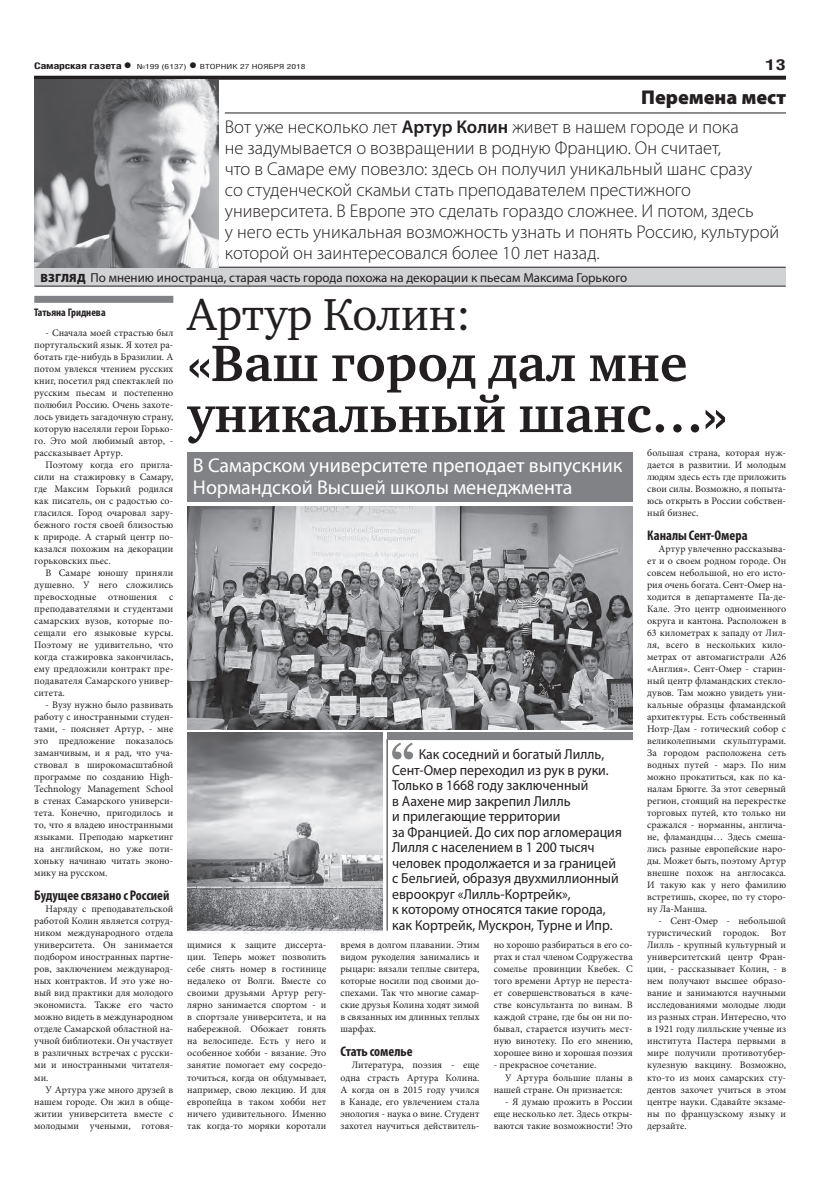
<style>
.page{position:relative;width:820px;height:1191px;background:#fff}
.page>*{position:absolute;margin:0;border:0;box-sizing:border-box;transform-origin:0 0}
.t1{font:700 52.5px/51px "Charter C";color:#231f20}
.t2{font:46px "Charter C";color:#231f20}
.t3{font:20px/22px "Myriad Pro";color:#fff}
.t4{font:900 20px "Myriad Pro";color:#231f20}
.t5{font:300 18.5px/21px "Myriad Pro";color:#231f20}
.t6{font:700 15px "Helios Cond";color:#231f20;scale:1.4 1}
.t7{font:14.5px/15.5px "Myriad Pro";color:#231f20;scale:.95 1}
.t8{font:700 condensed 14px "Myriad Pro";color:#231f20}
.t9{font:13px "Myriad Pro";color:#231f20}
.t10{font:700 condensed 11px "Myriad Pro";color:#231f20}
.t11{font:10px/12px "Minion Pro";color:#231f20;text-align:justify}
.t12{font:700 9px "Helios Cond";letter-spacing:-.02em;color:#231f20;scale:1.4 1}
.t13{font:7px "Helios Cond";color:#231f20;scale:1.4 1}
.s1{font-size:16px}
.s2{font-weight:700;font-size:16px}
.s3{font-weight:600}
.s4{font-weight:900;font-size:12px}
</style>
<div class="page">
<svg style="left:34px;top:76px;width:606px;height:4px;background:#333031"></svg>
<img style="left:187px;top:506px;width:445px;height:223px">
<div style="left:34px;top:296px;width:139px;height:7px;background:#808285"></div>
<svg style="left:640px;top:75px;width:146px;height:39px"></svg>
<hr style="left:225px;top:113px;width:560px;height:1px;background:#231f20">
<div style="left:35px;top:267px;width:750px;height:19px;background:#d1d2d4"></div>
<hr style="left:35px;top:267px;width:750px;height:1px;background:#231f20">
<hr style="left:35px;top:286px;width:750px;height:1px;background:#231f20">
<svg style="left:387px;top:740px;width:27px;height:191px"></svg>
<svg style="left:392px;top:742px;width:21px;height:17px"></svg>
<div style="left:387px;top:732px;width:245px;height:8px;background:#808285"></div>
<div style="left:187px;top:452px;width:445px;height:50px;background:#808285"></div>
<img style="left:187px;top:732px;width:195px;height:202px">
<img style="left:34px;top:80px;width:184px;height:187px">
<p class="t12" style="left:34px;top:61px;width:71px">Самарская газета<span class="s1">•</span></p>
<p class="t13" style="left:137px;top:63px;width:122px">№199 (6137) <span class="s2">•</span> вторник 27 ноября 2018</p>
<h3 class="t6" style="left:765px;top:55px;width:16px">13</h3>
<h3 class="t4" style="left:641px;top:85px;width:146px">Перемена мест</h3>
<p class="t5" style="left:225px;top:116px;width:555px">Вот уже несколько лет <span class="s3">Артур Колин</span> живет в нашем городе и пока<br>не задумывается о возвращении в родную Францию. Он считает,<br>что в Самаре ему повезло: здесь он получил уникальный шанс сразу<br>со студенческой скамьи стать преподавателем престижного университета. В Европе это сделать гораздо сложнее. И потом, здесь<br>у него есть уникальная возможность узнать и понять Россию, культурой которой он заинтересовался более 10 лет назад.</p>
<h3 class="t9" style="left:40px;top:269px;width:588px"><span class="s4">Взгляд</span> По мнению иностранца, старая часть города похожа на декорации к пьесам Максима Горького</h3>
<p class="t10" style="left:34px;top:306px;width:73px">Татьяна Гриднева</p>
<p class="t11" style="left:34px;top:327px;width:140px;text-indent:11px">- Сначала моей страстью был португальский язык. Я хотел ра&shy;ботать где-нибудь в Бразилии. А потом увлекся чтением русских книг, посетил ряд спектаклей по русским пьесам и постепенно полюбил Россию. Очень захоте&shy;лось увидеть загадочную страну, которую населяли герои Горько&shy;го. Это мой любимый автор, - рассказывает Артур.</p>
<p class="t11" style="left:34px;top:459px;width:140px;text-indent:11px">Поэтому когда его пригла&shy;сили на стажировку в Самару, где Максим Горький родился как писатель, он с радостью со&shy;гласился. Город очаровал зару&shy;бежного гостя своей близостью к природе. А старый центр по&shy;казался похожим на декорации горьковских пьес.</p>
<p class="t11" style="left:34px;top:567px;width:140px;text-indent:11px">В Самаре юношу приняли душевно. У него сложились превосходные отношения с преподавателями и студентами самарских вузов, которые по&shy;сещали его языковые курсы.<br>Поэтому не удивительно, что когда стажировка закончилась, ему предложили контракт пре&shy;подавателя Самарского универ&shy;ситета.</p>
<p class="t11" style="left:34px;top:699px;width:140px;text-indent:11px">- Вузу нужно было развивать работу с иностранными студен&shy;тами, - поясняет Артур, - мне это предложение показалось заманчивым, и я рад, что уча&shy;ствовал в широкомасштабной программе по созданию High-Technology Management School в стенах Самарского универси&shy;тета. Конечно, пригодилось и то, что я владею иностранными языками. Преподаю маркетинг на английском, но уже поти&shy;хоньку начинаю читать эконо&shy;мику на русском.</p>
<h3 class="t8" style="left:34px;top:887px;width:137px">Будущее связано с Россией</h3>
<p class="t11" style="left:34px;top:903px;width:140px;text-indent:11px">Наряду с преподавательской работой Колин является сотруд&shy;ником международного отдела университета. Он занимается подбором иностранных партне&shy;ров, заключением международ&shy;ных контрактов. И это уже но&shy;вый вид практики для молодого экономиста. Также его часто можно видеть в международном отделе Самарской областной на&shy;учной библиотеки. Он участвует в различных встречах с русски&shy;ми и иностранными читателя&shy;ми.</p>
<p class="t11" style="left:34px;top:1083px;width:140px;text-indent:11px">У Артура уже много друзей в нашем городе. Он жил в обще&shy;житии университета вместе с молодыми учеными, готовя-</p>
<h2 class="t2" style="left:187px;top:289px;width:285px">Артур Колин:</h2>
<h1 class="t1" style="left:187px;top:338px;width:541px">«Ваш город дал мне уникальный шанс…»</h1>
<h3 class="t3" style="left:193px;top:454px;width:430px">В Самарском университете преподает выпускник<br>Нормандской Высшей школы менеджмента</h3>
<p class="t7" style="left:392px;top:746px;width:243px;text-indent:27px">Как соседний и богатый Лилль,<br>Сент-Омер переходил из рук в руки.<br>Только в 1668 году заключенный<br>в Аахене мир закрепил Лилль<br>и прилегающие территории<br>за Францией. До сих пор агломерация<br>Лилля с населением в 1 200 тысяч человек продолжается и за границей с Бельгией, образуя двухмиллионный евроокруг «Лилль-Кортрейк»,<br>к которому относятся такие города, как Кортрейк, Мускрон, Турне и Ипр.</p>
<p class="t11" style="left:187px;top:939px;width:140px">щимися к защите диссерта&shy;ции. Теперь может позволить себе снять номер в гостинице недалеко от Волги. Вместе со своими друзьями Артур регу&shy;лярно занимается спортом - и в спортзале университета, и на набережной. Обожает гонять на велосипеде. Есть у него и особенное хобби - вязание. Это занятие помогает ему сосредо&shy;точиться, когда он обдумывает, например, свою лекцию. И для европейца в таком хобби нет ничего удивительного. Именно так когда-то моряки коротали</p>
<p class="t11" style="left:340px;top:939px;width:140px">время в долгом плавании. Этим видом рукоделия занимались и рыцари: вязали теплые свитера, которые носили под своими до&shy;спехами. Так что многие самар&shy;ские друзья Колина ходят зимой в связанных им длинных теплых шарфах.</p>
<h3 class="t8" style="left:340px;top:1043px;width:74px">Стать сомелье</h3>
<p class="t11" style="left:340px;top:1059px;width:140px;text-indent:11px">Литература, поэзия - еще одна страсть Артура Колина.<br>А когда он в 2015 году учился в Канаде, его увлечением стала энология - наука о вине. Студент захотел научиться действитель-</p>
<p class="t11" style="left:493px;top:939px;width:140px">но хорошо разбираться в его со&shy;ртах и стал членом Содружества сомелье провинции Квебек. С того времени Артур не переста&shy;ет совершенствоваться в каче&shy;стве консультанта по винам. В каждой стране, где бы он ни по&shy;бывал, старается изучить мест&shy;ную винотеку. По его мнению, хорошее вино и хорошая поэзия</p>
<p class="t11" style="left:493px;top:1059px;width:104px">- прекрасное сочетание.</p>
<p class="t11" style="left:505px;top:1071px;width:129px">У Артура большие планы в</p>
<p class="t11" style="left:493px;top:1083px;width:130px">нашей стране. Он признается:</p>
<p class="t11" style="left:493px;top:1095px;width:140px;text-indent:11px">- Я думаю прожить в России еще несколько лет. Здесь откры&shy;ваются такие возможности! Это</p>
<p class="t11" style="left:647px;top:447px;width:140px">большая страна, которая нуж&shy;дается в развитии. И молодым людям здесь есть где приложить свои силы. Возможно, я попыта&shy;юсь открыть в России собствен&shy;ный бизнес.</p>
<h3 class="t8" style="left:647px;top:527px;width:102px">Каналы Сент-Омера</h3>
<p class="t11" style="left:647px;top:543px;width:140px;text-indent:11px">Артур увлеченно рассказыва&shy;ет и о своем родном городе. Он совсем небольшой, но его исто&shy;рия очень богата. Сент-Омер на&shy;ходится в департаменте Па-де-Кале. Это центр одноименного округа и кантона. Расположен в 63 километрах к западу от Лил&shy;ля, всего в нескольких кило&shy;метрах от автомагистрали А26 «Англия». Сент-Омер - старин&shy;ный центр фламандских стекло&shy;дувов. Там можно увидеть уни&shy;кальные образцы фламандской архитектуры. Есть собственный Нотр-Дам - готический собор с великолепными скульптурами.<br>За городом расположена сеть водных путей - марэ. По ним можно прокатиться, как по ка&shy;налам Брюгге. За этот северный регион, стоящий на перекрестке торговых путей, кто только ни сражался - норманны, англича&shy;не, фламандцы… Здесь смеша&shy;лись разные европейские наро&shy;ды. Может быть, поэтому Артур внешне похож на англосакса.<br>И такую как у него фамилию встретишь, скорее, по ту сторо&shy;ну Ла-Манша.</p>
<p class="t11" style="left:647px;top:915px;width:140px;text-indent:11px">- Сент-Омер - небольшой туристический городок. Вот Лилль - крупный культурный и университетский центр Фран&shy;ции, - рассказывает Колин, - в нем получают высшее образо&shy;вание и занимаются научными исследованиями молодые люди из разных стран. Интересно, что в 1921 году лилльские ученые из института Пастера первыми в мире получили противотубер&shy;кулезную вакцину. Возможно, кто-то из моих самарских сту&shy;дентов захочет учиться в этом центре науки. Сдавайте экзаме&shy;ны по французскому языку и дерзайте.</p>
</div>
